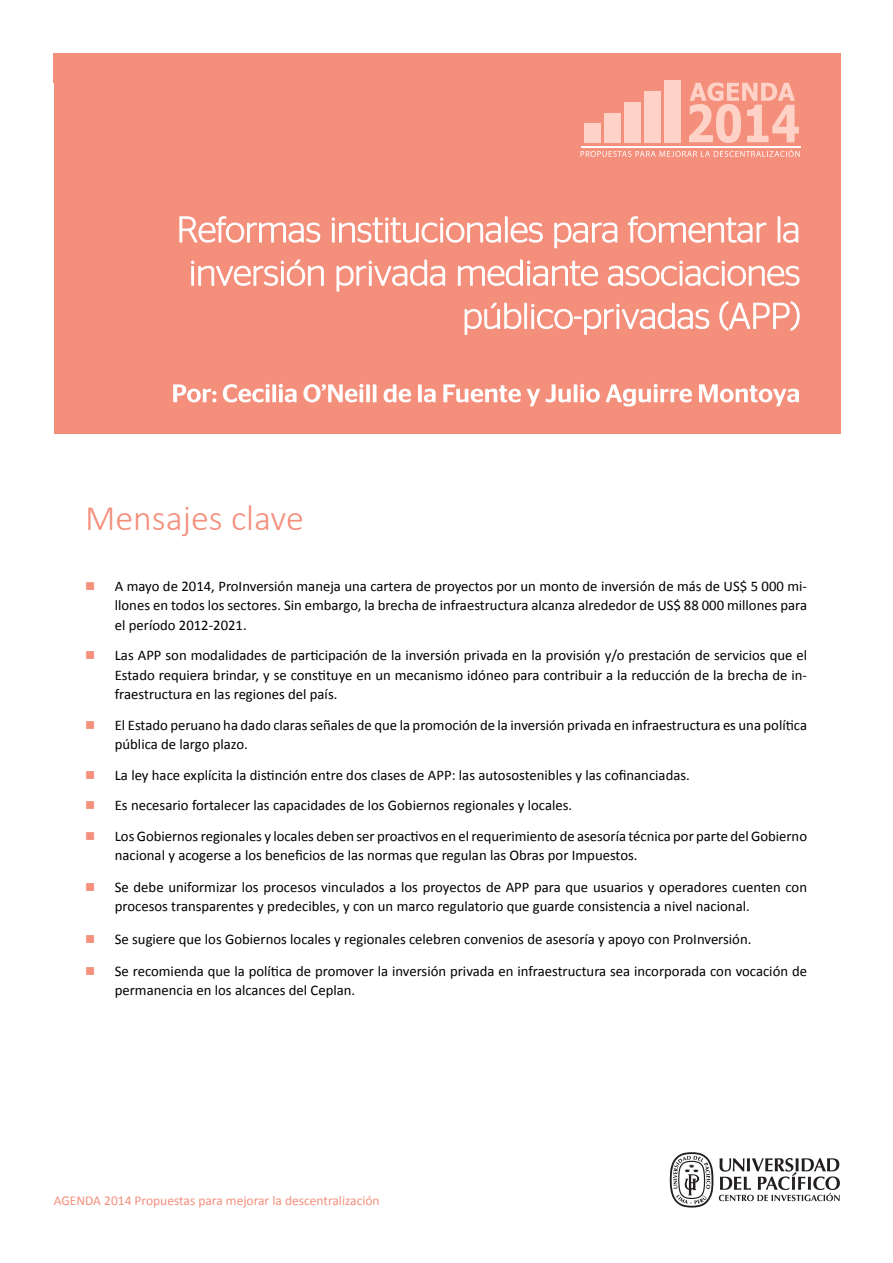
<style>
.page{position:relative;width:893px;height:1263px;background:#fff}
.page>*{position:absolute;margin:0;border:0;box-sizing:border-box;transform-origin:0 0}
.texto_parrafo{font:300 36px "Calibri";color:#f48f7c}
.texto_parrafo-2{font:14.7px/19.5px "Calibri";color:#000}
.t1{font:13.5px "Calibri";color:#f48f7c}
.s1{color:#f48f7c}
</style>
<div class="page">
<svg style="left:670px;top:1152px;width:170px;height:55px"></svg>
<div style="left:54px;top:53px;width:786px;height:381px;background:#f48f7c"></div>
<div style="left:664px;top:81px;width:16px;height:62px;background:#ffd2c8"></div>
<div style="left:644px;top:92px;width:16px;height:51px;background:#ffd2c8"></div>
<div style="left:624px;top:102px;width:16px;height:41px;background:#ffd2c8"></div>
<div style="left:604px;top:113px;width:16px;height:30px;background:#ffd2c8"></div>
<div style="left:584px;top:124px;width:16px;height:19px;background:#ffd2c8"></div>
<hr style="left:581px;top:147px;width:219px;height:1px;background:#fff">
<svg style="left:689px;top:82px;width:110px;height:61px"></svg>
<svg style="left:581px;top:150px;width:219px;height:7px"></svg>
<svg style="left:180px;top:216px;width:140px;height:26px"></svg>
<svg style="left:332px;top:216px;width:211px;height:27px"></svg>
<svg style="left:554px;top:223px;width:63px;height:25px"></svg>
<svg style="left:628px;top:216px;width:138px;height:26px"></svg>
<svg style="left:778px;top:216px;width:20px;height:26px"></svg>
<svg style="left:191px;top:260px;width:133px;height:26px"></svg>
<svg style="left:337px;top:260px;width:108px;height:31px"></svg>
<svg style="left:458px;top:260px;width:140px;height:26px"></svg>
<svg style="left:608px;top:261px;width:191px;height:25px"></svg>
<svg style="left:465px;top:303px;width:244px;height:32px"></svg>
<svg style="left:719px;top:301px;width:80px;height:29px"></svg>
<svg style="left:173px;top:384px;width:43px;height:18px"></svg>
<svg style="left:223px;top:384px;width:74px;height:18px"></svg>
<svg style="left:303px;top:384px;width:73px;height:18px"></svg>
<svg style="left:384px;top:384px;width:27px;height:18px"></svg>
<svg style="left:418px;top:384px;width:18px;height:18px"></svg>
<svg style="left:443px;top:384px;width:78px;height:18px"></svg>
<svg style="left:527px;top:389px;width:13px;height:17px"></svg>
<svg style="left:546px;top:384px;width:54px;height:18px"></svg>
<svg style="left:606px;top:384px;width:86px;height:23px"></svg>
<svg style="left:699px;top:384px;width:100px;height:22px"></svg>
<p class="texto_parrafo" style="left:85px;top:495px;width:220px">Mensajes clave</p>
<p class="texto_parrafo-2" style="left:115px;top:576px;width:694px;text-align:justify;text-indent:-30px"><span class="s1">■</span> A mayo de 2014, ProInversión maneja una cartera de proyectos por un monto de inversión de más de US$ 5 000 mi&shy;llones en todos los sectores. Sin embargo, la brecha de infraestructura alcanza alrededor de US$ 88 000 millones para el período 2012-2021.</p>
<p class="texto_parrafo-2" style="left:115px;top:645px;width:694px;text-align:justify;text-indent:-30px"><span class="s1">■</span> Las APP son modalidades de participación de la inversión privada en la provisión y/o prestación de servicios que el Estado requiera brindar, y se constituye en un mecanismo idóneo para contribuir a la reducción de la brecha de in&shy;fraestructura en las regiones del país.</p>
<p class="texto_parrafo-2" style="left:115px;top:715px;width:694px;text-indent:-30px"><span class="s1">■</span> El Estado peruano ha dado claras señales de que la promoción de la inversión privada en infraestructura es una política pública de largo plazo.</p>
<p class="texto_parrafo-2" style="left:85px;top:765px;width:606px"><span class="s1">■</span> La ley hace explícita la distinción entre dos clases de APP: las autosostenibles y las cofinanciadas.</p>
<p class="texto_parrafo-2" style="left:85px;top:796px;width:489px"><span class="s1">■</span> Es necesario fortalecer las capacidades de los Gobiernos regionales y locales.</p>
<p class="texto_parrafo-2" style="left:115px;top:826px;width:694px;text-indent:-30px"><span class="s1">■</span> Los Gobiernos regionales y locales deben ser proactivos en el requerimiento de asesoría técnica por parte del Gobierno nacional y acogerse a los beneficios de las normas que regulan las Obras por Impuestos.</p>
<p class="texto_parrafo-2" style="left:115px;top:877px;width:694px;text-indent:-30px"><span class="s1">■</span> Se debe uniformizar los procesos vinculados a los proyectos de APP para que usuarios y operadores cuenten con procesos transparentes y predecibles, y con un marco regulatorio que guarde consistencia a nivel nacional.</p>
<p class="texto_parrafo-2" style="left:85px;top:929px;width:668px"><span class="s1">■</span> Se sugiere que los Gobiernos locales y regionales celebren convenios de asesoría y apoyo con ProInversión.</p>
<p class="texto_parrafo-2" style="left:115px;top:961px;width:694px;text-indent:-30px"><span class="s1">■</span> Se recomienda que la política de promover la inversión privada en infraestructura sea incorporada con vocación de permanencia en los alcances del Ceplan.</p>
<p class="t1" style="left:54px;top:1192px;width:328px">AGENDA 2014 Propuestas para mejorar la descentralización</p>
</div>
